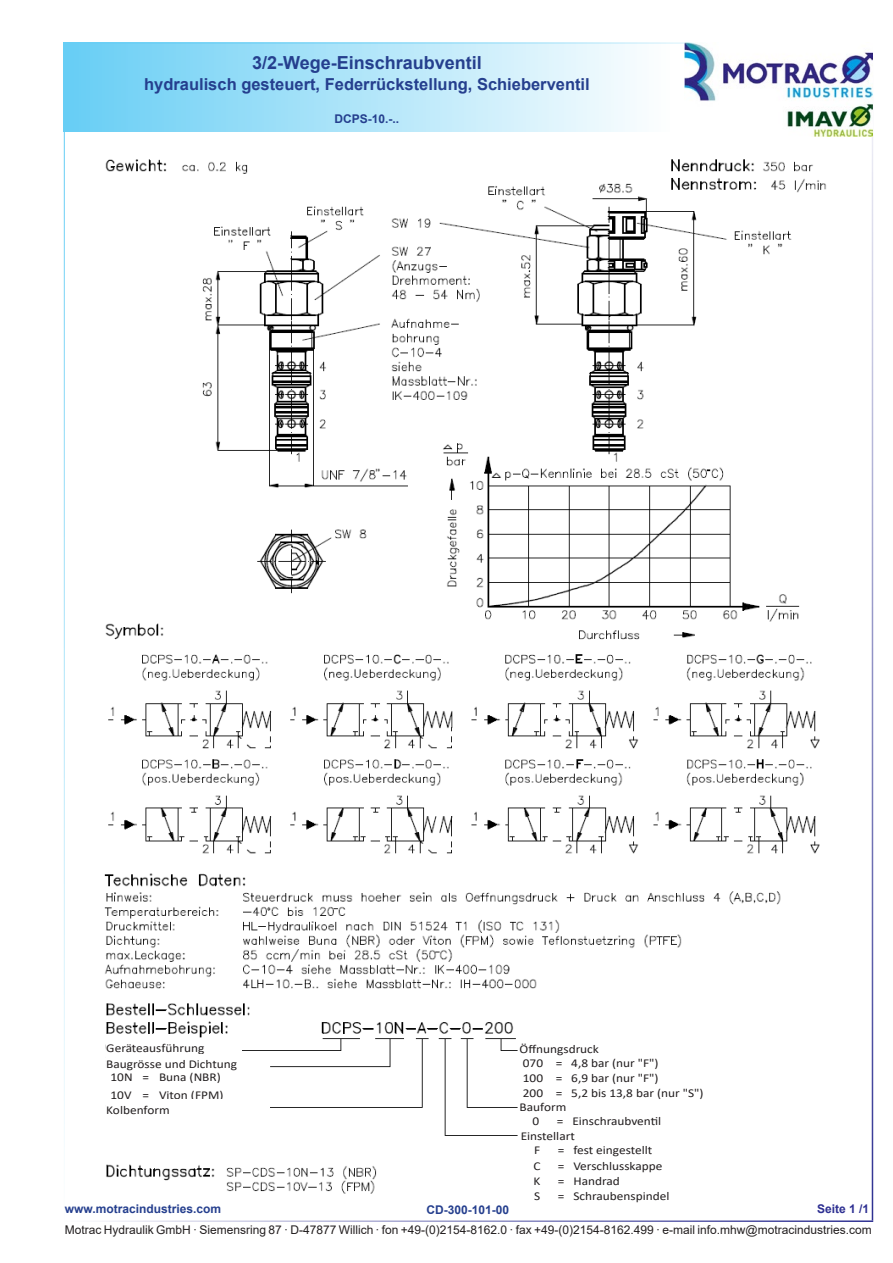
<style>
.page{position:relative;width:893px;height:1263px;background:#fff}
.page>*{position:absolute;margin:0;border:0;box-sizing:border-box;transform-origin:0 0}
.t1{font:700 18px "Arial";color:#253f8e}
.t2{font:700 16.5px "Arial";color:#253f8e}
.t3{font:12px/15.5px "Calibri";color:#231f20;scale:1.11 1}
.t4{font:12px "Arial";color:#231f20}
.t5{font:700 12px "Arial";color:#253f8e}
.t6{font:700 12px "Arial";color:#2e3092}
</style>
<div class="page">
<div style="left:64px;top:43px;width:606px;height:89px;background:linear-gradient(to right,#66cef5,#fdfefe)"></div>
<hr style="left:64px;top:43px;width:808px;height:1px;background:#67cef5">
<hr style="left:64px;top:1220px;width:809px;height:2px;background:#2e3092">
<hr style="left:64px;top:43px;width:1px;height:1177px;background:#67cef5">
<hr style="left:872px;top:43px;width:1px;height:1177px;background:#2e3092">
<img style="left:685px;top:43px;width:187px;height:93px">
<img style="left:105px;top:159px;width:721px;height:695px">
<img style="left:104px;top:873px;width:677px;height:321px">
<div style="left:106px;top:1038px;width:136px;height:19px;background:#fff"></div>
<div style="left:106px;top:1068px;width:146px;height:36px;background:#fff"></div>
<div style="left:106px;top:1054px;width:159px;height:18px;background:#fff"></div>
<div style="left:106px;top:1099px;width:164px;height:20px;background:#fff"></div>
<div style="left:520px;top:1054px;width:252px;height:55px;background:#fff"></div>
<div style="left:520px;top:1041px;width:163px;height:14px;background:#fff"></div>
<div style="left:520px;top:1102px;width:165px;height:16px;background:#fff"></div>
<div style="left:521px;top:1113px;width:225px;height:23px;background:#fff"></div>
<div style="left:521px;top:1131px;width:317px;height:29px;background:#fff"></div>
<div style="left:522px;top:1142px;width:265px;height:67px;background:#fff"></div>
<h1 class="t1" style="left:252px;top:56px;width:231px">3/2-Wege-Einschraubventil</h1>
<h2 class="t2" style="left:144px;top:78px;width:447px">hydraulisch gesteuert, Federrückstellung, Schieberventil</h2>
<p class="t5" style="left:335px;top:114px;width:66px">DCPS-10.-..</p>
<p class="t3" style="left:106px;top:1041px;width:90px">Geräteausführung</p>
<p class="t3" style="left:111px;top:1069px;width:103px;line-height:17.5px">10N = Buna (NBR)<br>10V = Viton (FPM)</p>
<p class="t3" style="left:106px;top:1057px;width:119px">Baugrösse und Dichtung</p>
<p class="t3" style="left:106px;top:1103px;width:59px">Kolbenform</p>
<p class="t3" style="left:520px;top:1041px;width:73px">Öffnungsdruck</p>
<p class="t3" style="left:523px;top:1056px;width:164px">070 = 4,8 bar (nur "F")<br>100 = 6,9 bar (nur "F")<br>200 = 5,2 bis 13,8 bar (nur "S")</p>
<p class="t3" style="left:533px;top:1101px;width:32px;line-height:13.5px;text-indent:-13px">Bauform<br>0</p>
<p class="t3" style="left:557px;top:1114px;width:96px">= Einschraubventil</p>
<p class="t3" style="left:521px;top:1129px;width:50px">Einstellart</p>
<p class="t3" style="left:534px;top:1143px;width:7px">F</p>
<p class="t3" style="left:558px;top:1143px;width:87px">= fest eingestellt</p>
<p class="t3" style="left:533px;top:1159px;width:8px">C</p>
<p class="t3" style="left:558px;top:1159px;width:96px">= Verschlusskappe</p>
<p class="t3" style="left:534px;top:1174px;width:8px">K</p>
<p class="t3" style="left:558px;top:1174px;width:57px">= Handrad</p>
<p class="t3" style="left:534px;top:1189px;width:7px">S</p>
<p class="t3" style="left:558px;top:1189px;width:102px">= Schraubenspindel</p>
<p class="t5" style="left:65px;top:1204px;width:158px">www.motracindustries.com</p>
<p class="t6" style="left:817px;top:1204px;width:54px">Seite 1 /1</p>
<p class="t4" style="left:65px;top:1225px;width:808px">Motrac Hydraulik GmbH · Siemensring 87 · D-47877 Willich · fon +49-(0)2154-8162.0 · fax +49-(0)2154-8162.499 · e-mail info.mhw@motracindustries.com</p>
<p class="t5" style="left:426px;top:1206px;width:84px">CD-300-101-00</p>
</div>
